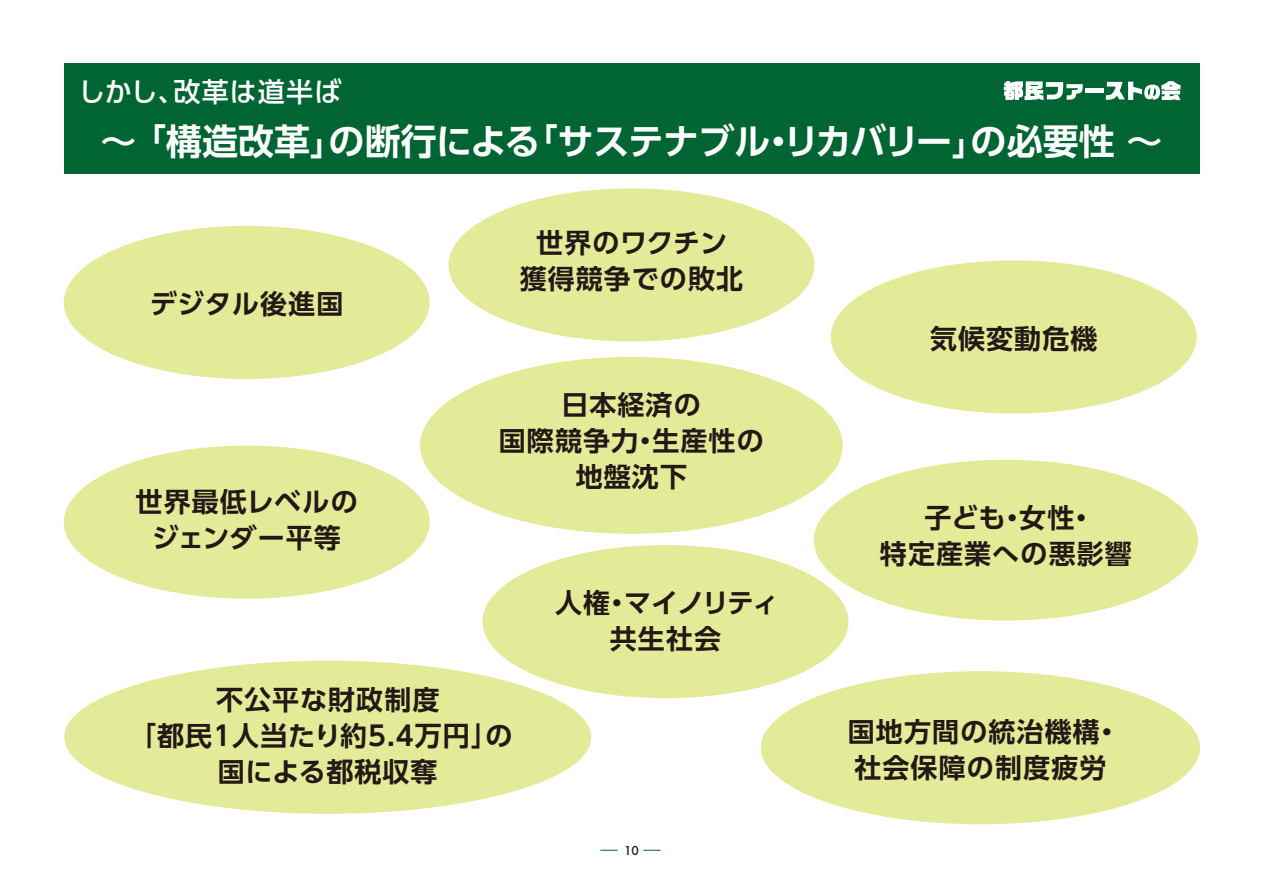
<style>
.page{position:relative;width:1263px;height:893px;background:#fff}
.page>*{position:absolute;margin:0;border:0;box-sizing:border-box;transform-origin:0 0}
.t1{font:700 36px "UD Shin Go Pr 6 N De";letter-spacing:-.01em;color:#fff}
.t2{font:700 27px/36px "UD Shin Go Pr 6 N De";letter-spacing:.04em;color:#221815;text-align:center}
.t3{font:700 27px/36px "UD Shin Go Pr 6 N De";letter-spacing:.005em;color:#221815;text-align:center}
.t4{font:500 27px "UD Shin Go Pr 6 N";letter-spacing:.04em;color:#fff}
.t5{font:500 12px "Futura";color:#221815}
</style>
<div class="page">
<svg style="left:600px;top:850px;width:17px;height:1px"></svg>
<svg style="left:643px;top:850px;width:18px;height:1px"></svg>
<div style="left:64px;top:64px;width:1135px;height:110px;background:#006532"></div>
<svg style="left:1004px;top:81px;width:79px;height:19px"></svg>
<div style="left:1085px;top:88px;width:18px;height:5px;background:#fff"></div>
<svg style="left:1106px;top:81px;width:74px;height:19px"></svg>
<div style="left:64px;top:226px;width:366px;height:153px;background:#e3eb98;border-radius:50%"></div>
<div style="left:448px;top:188px;width:366px;height:153px;background:#e3eb98;border-radius:50%"></div>
<div style="left:482px;top:545px;width:366px;height:153px;background:#e3eb98;border-radius:50%"></div>
<div style="left:420px;top:357px;width:423px;height:177px;background:#e3eb98;border-radius:50%"></div>
<div style="left:64px;top:446px;width:366px;height:153px;background:#e3eb98;border-radius:50%"></div>
<div style="left:814px;top:460px;width:384px;height:160px;background:#e3eb98;border-radius:50%"></div>
<div style="left:761px;top:671px;width:439px;height:153px;background:#e3eb98;border-radius:50%"></div>
<div style="left:64px;top:661px;width:527px;height:153px;background:#e3eb98;border-radius:50%"></div>
<div style="left:831px;top:260px;width:366px;height:153px;background:#e3eb98;border-radius:50%"></div>
<p class="t4" style="left:78px;top:70px;width:265px">しかし、改革は道半ば</p>
<h1 class="t1" style="left:101px;top:112px;width:1063px">～ 「構造改革」の断行による「サステナブル・リカバリー」の必要性 ～</h1>
<p class="t2" style="left:150px;top:285px;width:195px">デジタル後進国</p>
<p class="t2" style="left:136px;top:483px;width:224px">世界最低レベルのジェンダー平等</p>
<p class="t2" style="left:520px;top:224px;width:225px">世界のワクチン獲得競争での敗北</p>
<p class="t2" style="left:499px;top:386px;width:266px">日本経済の<br>国際競争力・生産性の地盤沈下</p>
<p class="t3" style="left:555px;top:584px;width:225px">人権・マイノリティ共生社会</p>
<p class="t2" style="left:129px;top:681px;width:385px">不公平な財政制度<br>「都民1人当たり約5.4万円」の国による都税収奪</p>
<p class="t5" style="left:624px;top:843px;width:16px">10</p>
<p class="t2" style="left:930px;top:320px;width:169px">気候変動危機</p>
<p class="t2" style="left:880px;top:499px;width:253px">子ども・女性・<br>特定産業への悪影響</p>
<p class="t2" style="left:848px;top:713px;width:274px;text-align:left">国地方間の統治機構・社会保障の制度疲労</p>
</div>
